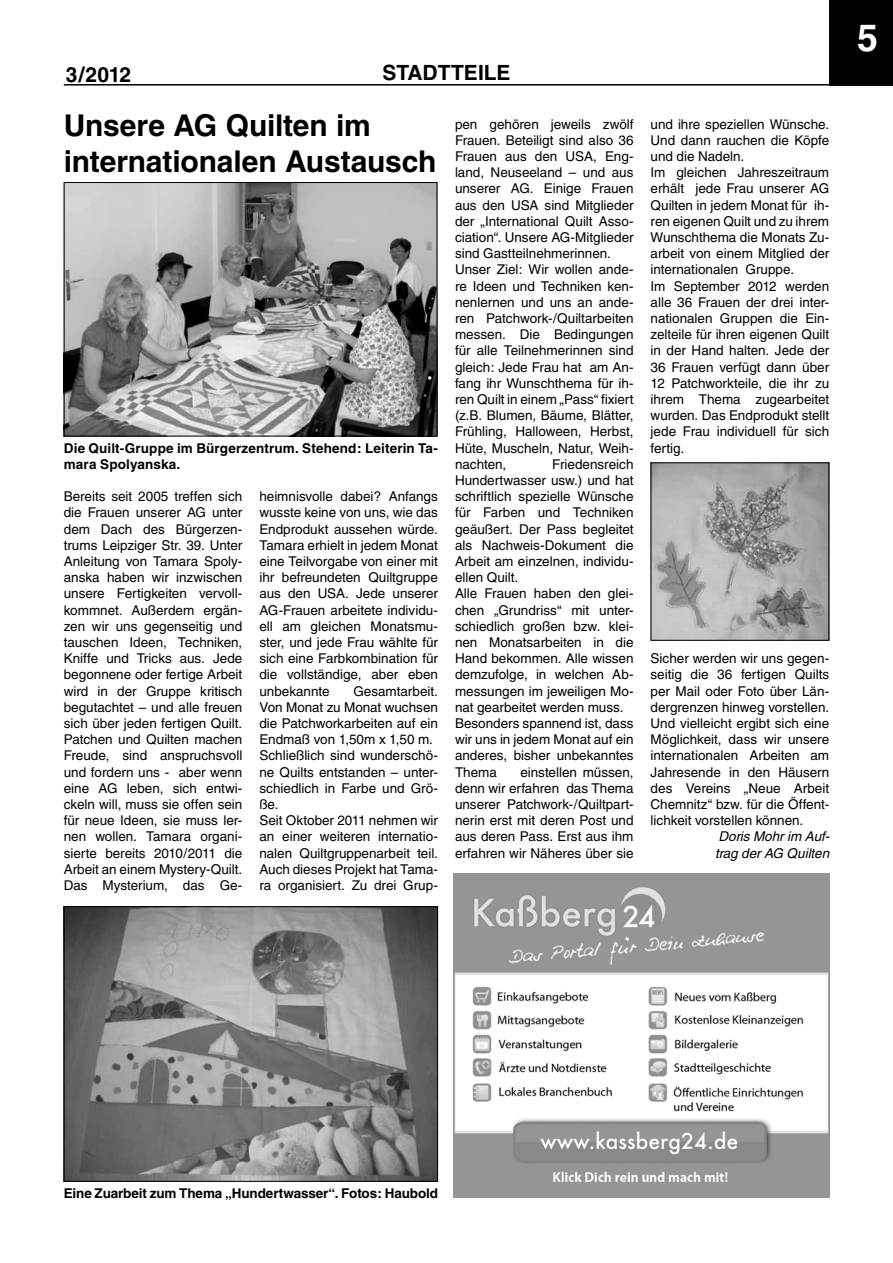
<style>
.page{position:relative;width:893px;height:1263px;background:#fff}
.page>*{position:absolute;margin:0;border:0;box-sizing:border-box;transform-origin:0 0}
.t1{font:700 37.5px "Helvetica";color:#fff}
.t2{font:700 30px/36px "Helvetica";letter-spacing:-.005em;color:#000}
.t3{font:700 21px "Helvetica";letter-spacing:-.005em;color:#000}
.t4{font:13.5px/16.2px "Helvetica";color:#000;text-align:justify}
.t5{font:700 13.5px/16.2px "Helvetica";letter-spacing:.005em;color:#000}
.t6{font:italic 13.5px/16.2px "Helvetica";letter-spacing:-.005em;color:#000}
</style>
<div class="page">
<div style="left:829px;top:0;width:64px;height:86px;background:#000"></div>
<hr style="left:64px;top:84px;width:765px;height:2px;background:#000">
<img style="left:453px;top:874px;width:376px;height:324px">
<img style="left:66px;top:184px;width:369px;height:250px">
<div style="left:64px;top:182px;width:373px;height:254px;border:1px solid #000"></div>
<img style="left:66px;top:908px;width:370px;height:272px">
<div style="left:64px;top:906px;width:374px;height:276px;border:1px solid #000"></div>
<img style="left:653px;top:464px;width:174px;height:175px">
<div style="left:651px;top:462px;width:178px;height:179px;border:1px solid #000"></div>
<h3 class="t3" style="left:66px;top:62px;width:67px">3/2012</h3>
<h3 class="t3" style="left:382px;top:60px;width:28px">Stadtteile</h3>
<h2 class="t2" style="left:64px;top:107px;width:374px">Unsere AG Quilten im internationalen Austausch</h2>
<p class="t5" style="left:64px;top:440px;width:376px">Die Quilt-Gruppe im Bürgerzentrum. Stehend: Leiterin Ta&shy;mara Spolyanska.</p>
<p class="t4" style="left:64px;top:488px;width:180px">Bereits seit 2005 treffen sich die Frauen unserer AG unter dem Dach des Bürgerzen&shy;trums Leipziger Str. 39. Unter Anleitung von Tamara Spoly&shy;anska haben wir inzwischen unsere Fertigkeiten vervoll&shy;kommnet. Außerdem ergän&shy;zen wir uns gegenseitig und tauschen Ideen, Techniken, Kniffe und Tricks aus. Jede begonnene oder fertige Arbeit wird in der Gruppe kritisch begutachtet – und alle freuen sich über jeden fertigen Quilt.<br>Patchen und Quilten machen Freude, sind anspruchsvoll und fordern uns - aber wenn eine AG leben, sich entwi&shy;ckeln will, muss sie offen sein für neue Ideen, sie muss ler&shy;nen wollen. Tamara organi&shy;sierte bereits 2010/2011 die Arbeit an einem Mystery-Quilt.<br>Das Mysterium, das Ge-</p>
<p class="t4" style="left:259px;top:488px;width:180px">heimnisvolle dabei? Anfangs wusste keine von uns, wie das Endprodukt aussehen würde.<br>Tamara erhielt in jedem Monat eine Teilvorgabe von einer mit ihr befreundeten Quiltgruppe aus den USA. Jede unserer AG-Frauen arbeitete individu&shy;ell am gleichen Monatsmu&shy;ster, und jede Frau wählte für sich eine Farbkombination für die vollständige, aber eben unbekannte</p>
<p class="t4" style="left:259px;top:683px;width:180px;text-align:left;text-indent:94px">Gesamtarbeit.<br>Von Monat zu Monat wuchsen die Patchworkarbeiten auf ein<br>Endmaß von 1,50m x 1,50 m.<br>Schließlich sind wunderschö&shy;ne Quilts entstanden – unter&shy;schiedlich in Farbe und Grö&shy;ße.<br>Seit Oktober 2011 nehmen wir an einer weiteren internatio&shy;nalen Quiltgruppenarbeit teil.<br>Auch dieses Projekt hat Tama&shy;ra organisiert. Zu drei Grup-</p>
<p class="t4" style="left:455px;top:116px;width:180px;text-align:left">pen gehören jeweils zwölf<br>Frauen. Beteiligt sind also 36<br>Frauen aus den USA, Eng&shy;land, Neuseeland – und aus unserer AG. Einige Frauen aus den USA sind Mitglieder der „International Quilt Asso&shy;ciation“. Unsere AG-Mitglieder sind Gastteilnehmerinnen.<br>Unser Ziel: Wir wollen ande&shy;re Ideen und Techniken ken&shy;nenlernen und uns an ande&shy;ren Patchwork-/Quiltarbeiten messen. Die Bedingungen für alle Teilnehmerinnen sind gleich: Jede Frau hat am An&shy;fang ihr Wunschthema für ih&shy;ren Quilt in einem „Pass“ fixiert (z.B. Blumen, Bäume, Blätter,<br>Frühling, Halloween, Herbst,<br>Hüte, Muscheln, Natur, Weih&shy;nachten,</p>
<p class="t4" style="left:455px;top:456px;width:180px;text-align:left;text-indent:97px">Friedensreich<br>Hundertwasser usw.) und hat schriftlich spezielle Wünsche für Farben und Techniken geäußert. Der Pass begleitet als Nachweis-Dokument die<br>Arbeit am einzelnen, individu&shy;ellen Quilt.<br>Alle Frauen haben den glei&shy;chen „Grundriss“ mit unter&shy;schiedlich großen bzw. klei&shy;nen Monatsarbeiten in die<br>Hand bekommen. Alle wissen demzufolge, in welchen Ab&shy;messungen im jeweiligen Mo&shy;nat gearbeitet werden muss.<br>Besonders spannend ist, dass wir uns in jedem Monat auf ein anderes, bisher unbekanntes<br>Thema</p>
<p class="t4" style="left:455px;top:764px;width:180px;text-indent:65px">einstellen müssen, denn wir erfahren das Thema unserer Patchwork-/Quiltpart&shy;nerin erst mit deren Post und aus deren Pass. Erst aus ihm erfahren wir Näheres über sie</p>
<p class="t4" style="left:651px;top:116px;width:180px;text-align:left">und ihre speziellen Wünsche.<br>Und dann rauchen die Köpfe und die Nadeln.<br>Im gleichen Jahreszeitraum erhält jede Frau unserer AG<br>Quilten in jedem Monat für ih&shy;ren eigenen Quilt und zu ihrem<br>Wunschthema die Monats Zu&shy;arbeit von einem Mitglied der internationalen Gruppe.<br>Im September 2012 werden alle 36 Frauen der drei inter&shy;nationalen Gruppen die Ein&shy;zelteile für ihren eigenen Quilt in der Hand halten. Jede der<br>36 Frauen verfügt dann über<br>12 Patchworkteile, die ihr zu ihrem Thema zugearbeitet wurden. Das Endprodukt stellt jede Frau individuell für sich fertig.</p>
<p class="t4" style="left:651px;top:650px;width:180px">Sicher werden wir uns gegen&shy;seitig die 36 fertigen Quilts per Mail oder Foto über Län&shy;dergrenzen hinweg vorstellen.<br>Und vielleicht ergibt sich eine Möglichkeit, dass wir unsere internationalen Arbeiten am Jahresende in den Häusern des Vereins „Neue Arbeit Chemnitz“ bzw. für die Öffent&shy;lichkeit vorstellen können.</p>
<p class="t6" style="left:715px;top:829px;width:116px">Doris Mohr im Auf&shy;trag der AG Quilten</p>
<h1 class="t1" style="left:857px;top:15px;width:22px">5</h1>
<p class="t5" style="left:64px;top:1185px;width:376px">Eine Zuarbeit zum Thema „Hundertwasser“. Fotos: Haubold</p>
</div>
